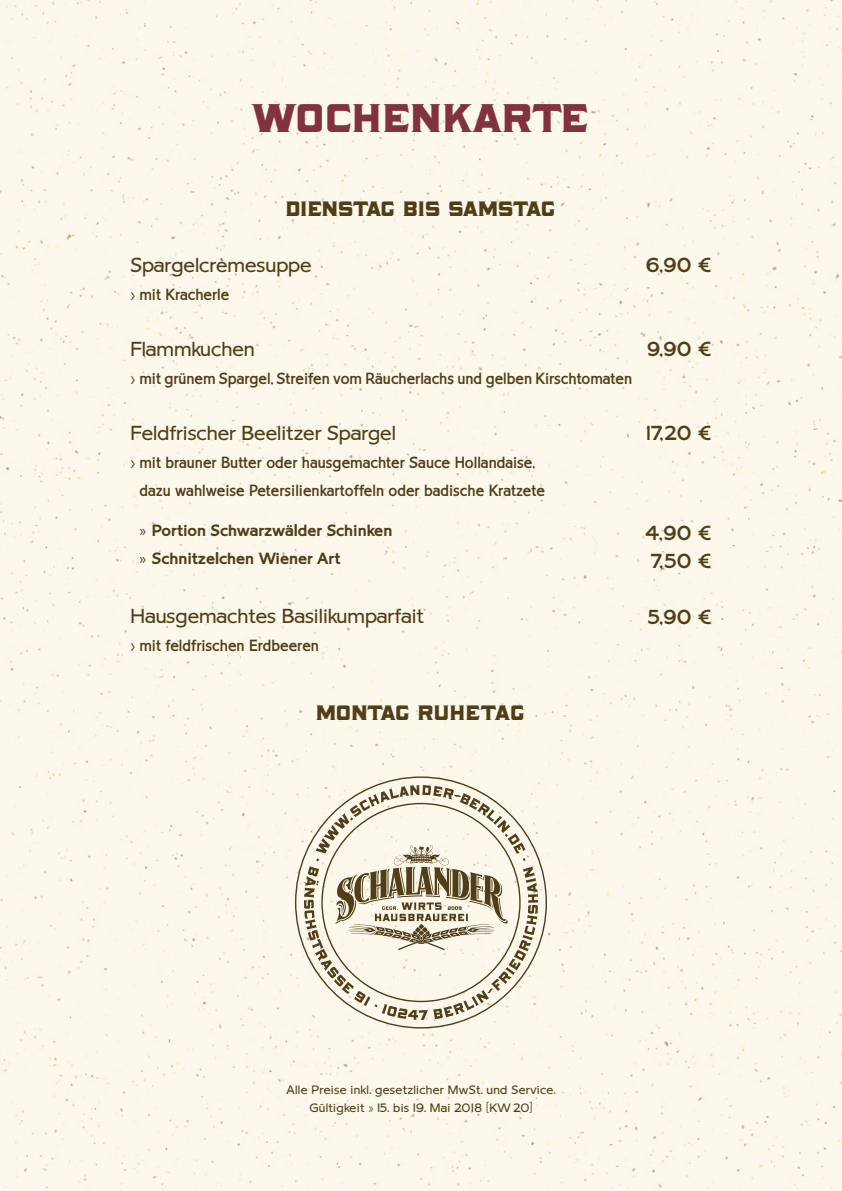
<style>
.page{position:relative;width:842px;height:1191px;background:#fcf8ec}
.page>*{position:absolute;margin:0;border:0;box-sizing:border-box;transform-origin:0 0}
.Head_Kapitel{font:46px "LHF Naylorville";letter-spacing:-.005em;color:#82323c}
.Head_Kategorie{font:24px "LHF Naylorville";letter-spacing:-.025em;color:#513d16}
.Head_Kategorie-2{font:24px "LHF Naylorville";letter-spacing:.015em;color:#513d16}
.Gericht{font:20px "LHF Chesham Sans LIGHT";color:#513d16}
.Preis{font:20px "LHF Chesham Sans REGULAR";letter-spacing:.025em;color:#513d16}
.t1{font:16px/28px "LHF Chesham Sans SLIM";color:#513d16}
.t2{font:16px "LHF Chesham Sans BOLD";color:#513d16}
.Gericht_Zusatz{font:12px "LHF Chesham Sans LIGHT";letter-spacing:.025em;color:#513d16}
.s1{font-family:"Myriad Pro"}
.s2{font-family:"LHF Chesham Sans BOLD"}
</style>
<div class="page">
<svg style="left:295px;top:776px;width:252px;height:252px;background:#f1ecde"></svg>
<svg style="left:304px;top:785px;width:234px;height:235px;background:#dcd5c4"></svg>
<p class="Head_Kapitel" style="left:252px;top:96px;width:340px">WOCHENKARTE</p>
<p class="Head_Kategorie" style="left:286px;top:197px;width:271px">DIENSTAG BIS SAMSTAG</p>
<p class="Gericht" style="left:130px;top:254px;width:183px">Spargelcrèmesuppe</p>
<p class="t1" style="left:130px;top:281px;width:100px">› mit Kracherle</p>
<p class="Preis" style="left:646px;top:254px;width:67px">6,90 €</p>
<p class="Gericht" style="left:130px;top:338px;width:126px">Flammkuchen</p>
<p class="t1" style="left:130px;top:365px;width:503px">› mit grünem Spargel, Streifen vom Räucherlachs und gelben Kirschtomaten</p>
<p class="Gericht" style="left:130px;top:422px;width:267px">Feldfrischer Beelitzer Spargel</p>
<p class="t1" style="left:139px;top:449px;width:407px;text-indent:-9px">› mit brauner Butter oder hausgemachter Sauce Hollandaise, dazu wahlweise Petersilienkartoffeln oder badische Kratzete</p>
<p class="Preis" style="left:647px;top:338px;width:66px">9,90 €</p>
<p class="Preis" style="left:646px;top:422px;width:67px">17,20 €</p>
<p class="t2" style="left:139px;top:521px;width:254px"><span class="s1">»</span> Portion Schwarzwälder Schinken</p>
<p class="Preis" style="left:645px;top:522px;width:68px">4,90 €</p>
<p class="t2" style="left:139px;top:549px;width:203px"><span class="s1">»</span> Schnitzelchen Wiener Art</p>
<p class="Preis" style="left:651px;top:550px;width:62px">7,50 €</p>
<p class="Gericht" style="left:130px;top:605px;width:295px">Hausgemachtes Basilikumparfait</p>
<p class="t1" style="left:130px;top:632px;width:190px">› mit feldfrischen Erdbeeren</p>
<p class="Preis" style="left:648px;top:606px;width:65px">5,90 €</p>
<p class="Head_Kategorie-2" style="left:317px;top:701px;width:210px">MONTAG RUHETAG</p>
<p class="Gericht_Zusatz" style="left:286px;top:1082px;width:270px">Alle Preise inkl. gesetzlicher MwSt. und Service.</p>
<p class="Gericht_Zusatz" style="left:309px;top:1100px;width:225px">Gültigkeit » 15. bis 19. Mai 2018 <span class="s2">[</span>KW 20<span class="s2">]</span></p>
</div>
